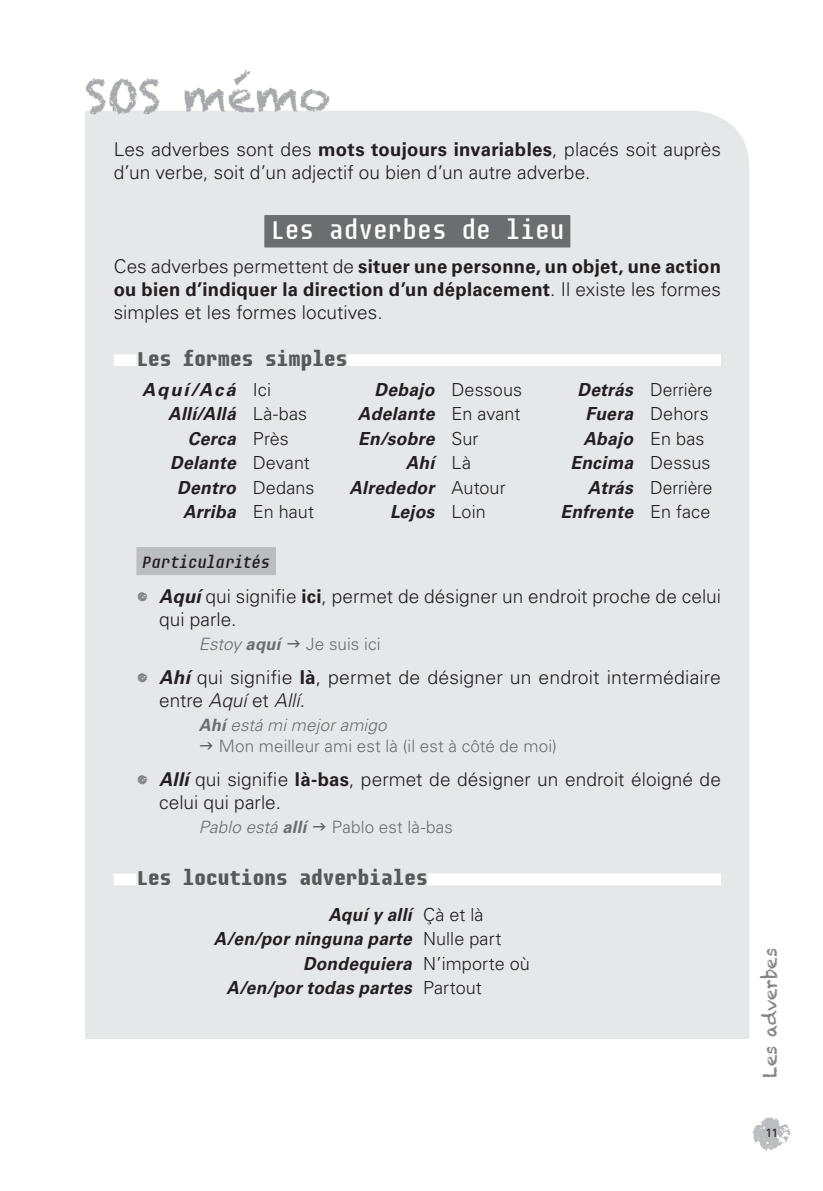
<style>
.page{position:relative;width:823px;height:1191px;background:#fff}
.page>*{position:absolute;margin:0;border:0;box-sizing:border-box;transform-origin:0 0}
.SOS_mémo{font:44px "Chalkduster";letter-spacing:-.005em;color:#a8a9ad}
.T2{font:28px "Audimat Mono";color:#fff}
.T3{font:700 22px "Audimat Mono";letter-spacing:.005em;color:#57585a}
.Normal___énum_1{font:300 19px/23px "Univers LT Std";letter-spacing:.005em;color:#231f20}
.t1{font:700 19px/23px "Univers LT Std";letter-spacing:.015em;color:#231f20;text-align:justify}
.Tableau_transparent{font:300 18px "Univers LT Std";letter-spacing:.005em;color:#231f20}
.Tableau_transparent-2{font:italic 700 18px "Univers LT Std";letter-spacing:.015em;color:#231f20}
.Tableau_transparent-3{font:italic 700 18px "Univers LT Std";letter-spacing:.015em;color:#231f20;scale:.96 1}
.T4{font:italic 18px "Audimat Mono";letter-spacing:-.03em;color:#231f20}
.t2{font:18px "Chalkduster";letter-spacing:.005em;color:#808285}
.Exemple{font:300 17px/21px "Univers LT Std";letter-spacing:.005em;color:#6c6d70}
.Exemple-2{font:italic 300 17px "Univers LT Std";letter-spacing:-.005em;color:#6c6d70}
.t3{font:12px "Univers LT Std";color:#231f20}
.s1{font-weight:700}
.s2{font-weight:300}
.s3{font-family:"Chalkduster";font-weight:400;font-size:20px;color:#808285}
.s4{font-weight:700;font-style:italic}
.s5{font-style:italic}
</style>
<div class="page">
<svg style="left:753px;top:1117px;width:37px;height:33px"></svg>
<div style="left:85px;top:111px;width:663px;height:928px;background:#e6e7e9"></div>
<div style="left:264px;top:215px;width:306px;height:32px;background:#6c6d70"></div>
<div style="left:114px;top:354px;width:606px;height:12px;background:#fff"></div>
<div style="left:136px;top:353px;width:211px;height:14px;background:#e6e7e9"></div>
<div style="left:136px;top:547px;width:140px;height:28px;background:#bcbdc0"></div>
<div style="left:114px;top:873px;width:606px;height:12px;background:#fff"></div>
<div style="left:136px;top:872px;width:291px;height:14px;background:#e6e7e9"></div>
<svg style="left:287px;top:640px;width:13px;height:7px"></svg>
<svg style="left:200px;top:742px;width:12px;height:7px"></svg>
<svg style="left:313px;top:823px;width:12px;height:7px"></svg>
<p class="SOS_mémo" style="left:85px;top:70px;width:247px">SOS mémo</p>
<p class="Normal___énum_1" style="left:114px;top:137px;width:608px">Les adverbes sont des <span class="s1">mots toujours invariables</span>, placés soit auprès d’un verbe, soit d’un adjectif ou bien d’un autre adverbe.</p>
<p class="T2" style="left:270px;top:215px;width:295px">Les adverbes de lieu</p>
<p class="t1" style="left:114px;top:255px;width:608px"><span class="s2">Ces adverbes permettent de</span> situer une personne, un objet, une action ou bien d’indiquer la direction d’un déplacement<span class="s2">. Il existe les formes simples et les formes locutives.</span></p>
<p class="T3" style="left:136px;top:347px;width:212px">Les formes simples</p>
<p class="Tableau_transparent-2" style="left:142px;top:379px;width:95px">Aquí/Acá</p>
<p class="Tableau_transparent" style="left:252px;top:379px;width:20px">Ici</p>
<p class="Tableau_transparent-2" style="left:374px;top:379px;width:61px">Debajo</p>
<p class="Tableau_transparent" style="left:451px;top:379px;width:72px">Dessous</p>
<p class="Tableau_transparent-2" style="left:577px;top:379px;width:57px">Detrás</p>
<p class="Tableau_transparent" style="left:649px;top:379px;width:64px">Derrière</p>
<p class="Tableau_transparent-2" style="left:168px;top:403px;width:69px">Allí/Allá</p>
<p class="Tableau_transparent" style="left:252px;top:403px;width:56px">Là-bas</p>
<p class="Tableau_transparent-2" style="left:358px;top:403px;width:78px">Adelante</p>
<p class="Tableau_transparent" style="left:451px;top:403px;width:70px">En avant</p>
<p class="Tableau_transparent-2" style="left:585px;top:403px;width:49px">Fuera</p>
<p class="Tableau_transparent" style="left:649px;top:403px;width:60px">Dehors</p>
<p class="Tableau_transparent-2" style="left:188px;top:428px;width:49px">Cerca</p>
<p class="Tableau_transparent" style="left:252px;top:427px;width:38px">Près</p>
<p class="Tableau_transparent-2" style="left:358px;top:428px;width:78px">En/sobre</p>
<p class="Tableau_transparent" style="left:451px;top:427px;width:29px">Sur</p>
<p class="Tableau_transparent-2" style="left:583px;top:428px;width:51px">Abajo</p>
<p class="Tableau_transparent" style="left:649px;top:427px;width:56px">En bas</p>
<p class="Tableau_transparent-2" style="left:170px;top:452px;width:67px">Delante</p>
<p class="Tableau_transparent" style="left:252px;top:452px;width:59px">Devant</p>
<p class="Tableau_transparent-2" style="left:405px;top:452px;width:30px">Ahí</p>
<p class="Tableau_transparent" style="left:451px;top:452px;width:21px">Là</p>
<p class="Tableau_transparent-2" style="left:570px;top:452px;width:64px">Encima</p>
<p class="Tableau_transparent" style="left:649px;top:452px;width:62px">Dessus</p>
<p class="Tableau_transparent-2" style="left:177px;top:476px;width:60px">Dentro</p>
<p class="Tableau_transparent" style="left:252px;top:476px;width:63px">Dedans</p>
<p class="Tableau_transparent-2" style="left:349px;top:476px;width:86px">Alrededor</p>
<p class="Tableau_transparent" style="left:451px;top:476px;width:56px">Autour</p>
<p class="Tableau_transparent-2" style="left:587px;top:476px;width:47px">Atrás</p>
<p class="Tableau_transparent" style="left:649px;top:476px;width:64px">Derrière</p>
<p class="Tableau_transparent-2" style="left:183px;top:501px;width:54px">Arriba</p>
<p class="Tableau_transparent" style="left:252px;top:501px;width:63px">En haut</p>
<p class="Tableau_transparent-2" style="left:390px;top:501px;width:46px">Lejos</p>
<p class="Tableau_transparent" style="left:451px;top:501px;width:36px">Loin</p>
<p class="Tableau_transparent-2" style="left:560px;top:501px;width:74px">Enfrente</p>
<p class="Tableau_transparent" style="left:649px;top:501px;width:62px">En face</p>
<p class="T4" style="left:142px;top:553px;width:130px">Particularités</p>
<p class="Normal___énum_1" style="left:159px;top:584px;width:563px;text-indent:-23px"><span class="s3">•</span> <span class="s4">Aquí</span> qui signifie <span class="s1">ici</span>, permet de désigner un endroit proche de celui qui parle.</p>
<p class="Exemple-2" style="left:199px;top:633px;width:83px">Estoy <span class="s1">aquí</span></p>
<p class="Exemple" style="left:306px;top:633px;width:76px">Je suis ici</p>
<p class="Normal___énum_1" style="left:159px;top:665px;width:563px;text-indent:-23px"><span class="s3">•</span> <span class="s4">Ahí</span> qui signifie <span class="s1">là</span>, permet de désigner un endroit intermédiaire entre <span class="s5">Aquí</span> et <span class="s5">Allí</span>.</p>
<p class="Exemple" style="left:219px;top:714px;width:339px;text-indent:-20px"><span class="s4">Ahí</span> <span class="s5">está mi mejor amigo<br></span>Mon meilleur ami est là (il est à côté de moi)</p>
<p class="Normal___énum_1" style="left:159px;top:768px;width:563px;text-indent:-23px"><span class="s3">•</span> <span class="s4">Allí</span> qui signifie <span class="s1">là-bas</span>, permet de désigner un endroit éloigné de celui qui parle.</p>
<p class="Exemple-2" style="left:199px;top:816px;width:109px">Pablo está <span class="s1">allí</span></p>
<p class="Exemple" style="left:331px;top:816px;width:123px">Pablo est là-bas</p>
<p class="T3" style="left:136px;top:866px;width:292px">Les locutions adverbiales</p>
<p class="Tableau_transparent-3" style="left:328px;top:904px;width:88px">Aquí y allí</p>
<p class="Tableau_transparent" style="left:423px;top:903px;width:62px">Çà et là</p>
<p class="Tableau_transparent-3" style="left:214px;top:928px;width:207px">A/en/por ninguna parte</p>
<p class="Tableau_transparent" style="left:423px;top:928px;width:80px">Nulle part</p>
<p class="Tableau_transparent-3" style="left:303px;top:953px;width:114px">Dondequiera</p>
<p class="Tableau_transparent" style="left:423px;top:952px;width:108px">N’importe où</p>
<p class="Tableau_transparent-3" style="left:226px;top:977px;width:194px">A/en/por todas partes</p>
<p class="Tableau_transparent" style="left:423px;top:977px;width:60px">Partout</p>
<p class="t2" style="left:759px;top:1077px;width:131px;rotate:-90deg">Les adverbes</p>
<p class="t3" style="left:765px;top:1126px;width:14px">11</p>
</div>
